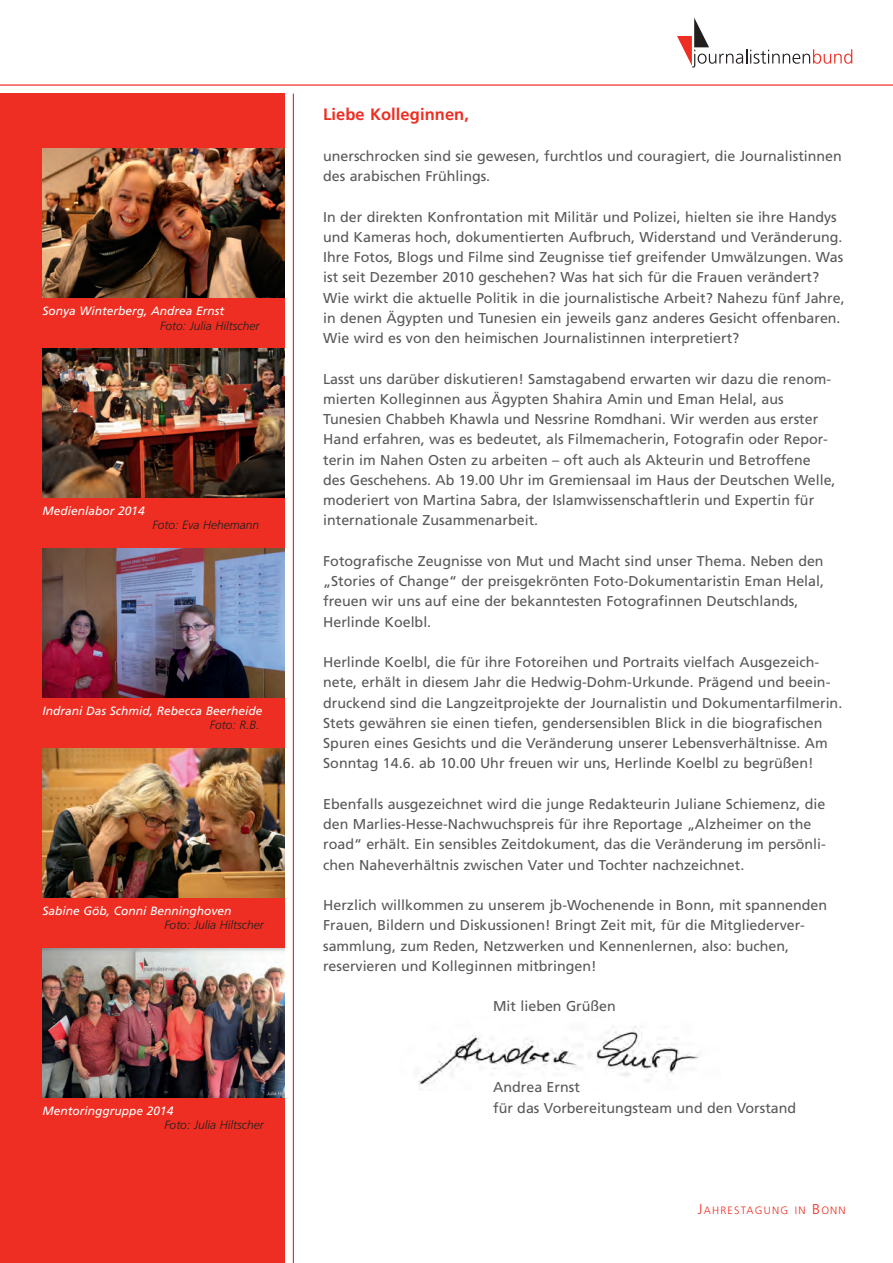
<style>
.page{position:relative;width:893px;height:1263px;background:#fff}
.page>*{position:absolute;margin:0;border:0;box-sizing:border-box;transform-origin:0 0}
.t1{font:700 16.5px "Frutiger";letter-spacing:.005em;color:#ee2e22}
.t2{font:14.25px/20.2px "Frutiger";color:#57585a}
.t3{font:italic 12px "Frutiger";color:#fff}
.t4{font:italic 300 12px "Frutiger CE";color:#231f20}
.t5{font:300 10.65px "Frutiger";letter-spacing:.11em;color:#ee2e22}
.s1{font-size:14.25px}
</style>
<div class="page">
<img style="left:418px;top:1026px;width:282px;height:60px">
<hr style="left:293px;top:94px;width:1px;height:1169px;background:#ee2e22">
<hr style="left:0;top:84px;width:893px;height:2px;background:#ee2e22">
<svg style="left:677px;top:18px;width:175px;height:50px"></svg>
<div style="left:0;top:94px;width:285px;height:1169px;background:#ee2e22"></div>
<img style="left:43px;top:149px;width:242px;height:149px">
<img style="left:43px;top:349px;width:242px;height:148px">
<img style="left:43px;top:549px;width:242px;height:148px">
<img style="left:43px;top:748px;width:242px;height:149px">
<img style="left:43px;top:948px;width:242px;height:149px">
<p class="t3" style="left:43px;top:306px;width:183px">Sonya Winterberg, Andrea Ernst</p>
<p class="t4" style="left:160px;top:321px;width:101px">Foto: Julia Hiltscher</p>
<p class="t3" style="left:43px;top:506px;width:104px">Medienlabor 2014</p>
<p class="t4" style="left:152px;top:520px;width:108px">Foto: Eva Hehemann</p>
<p class="t3" style="left:43px;top:706px;width:222px">Indrani Das Schmid, Rebecca Beerheide</p>
<p class="t4" style="left:210px;top:720px;width:51px">Foto: R.B.</p>
<p class="t3" style="left:43px;top:906px;width:191px">Sabine Göb, Conni Benninghoven</p>
<p class="t4" style="left:164px;top:920px;width:101px">Foto: Julia Hiltscher</p>
<p class="t3" style="left:43px;top:1106px;width:133px">Mentoringgruppe 2014</p>
<p class="t4" style="left:164px;top:1120px;width:101px">Foto: Julia Hiltscher</p>
<p class="t1" style="left:323px;top:108px;width:147px">Liebe Kolleginnen,</p>
<p class="t2" style="left:323px;top:147px;width:520px">unerschrocken sind sie gewesen, furchtlos und couragiert, die Journalistinnen des arabischen Frühlings.</p>
<p class="t2" style="left:323px;top:208px;width:523px">In der direkten Konfrontation mit Militär und Polizei, hielten sie ihre Handys und Kameras hoch, dokumentierten Aufbruch, Widerstand und Veränderung.<br>Ihre Fotos, Blogs und Filme sind Zeugnisse tief greifender Umwälzungen. Was ist seit Dezember 2010 geschehen? Was hat sich für die Frauen verändert?<br>Wie wirkt die aktuelle Politik in die journalistische Arbeit? Nahezu fünf Jahre, in denen Ägypten und Tunesien ein jeweils ganz anderes Gesicht offenbaren.<br>Wie wird es von den heimischen Journalistinnen interpretiert?</p>
<p class="t2" style="left:323px;top:370px;width:514px">Lasst uns darüber diskutieren! Samstagabend erwarten wir dazu die renom&shy;mierten Kolleginnen aus Ägypten Shahira Amin und Eman Helal, aus Tunesien Chabbeh Khawla und Nessrine Romdhani. Wir werden aus erster Hand erfahren, was es bedeutet, als Filmemacherin, Fotografin oder Repor&shy;terin im Nahen Osten zu arbeiten – oft auch als Akteurin und Betroffene des Geschehens. Ab 19.00 Uhr im Gremiensaal im Haus der Deutschen Welle, moderiert von Martina Sabra, der Islamwissenschaftlerin und Expertin für internationale Zusammenarbeit.</p>
<p class="t2" style="left:323px;top:552px;width:502px">Fotografische Zeugnisse von Mut und Macht sind unser Thema. Neben den „Stories of Change“ der preisgekrönten Foto-Dokumentaristin Eman Helal, freuen wir uns auf eine der bekanntesten Fotografinnen Deutschlands, Herlinde Koelbl.</p>
<p class="t2" style="left:323px;top:653px;width:521px">Herlinde Koelbl, die für ihre Fotoreihen und Portraits vielfach Ausgezeich&shy;nete, erhält in diesem Jahr die Hedwig-Dohm-Urkunde. Prägend und beein&shy;druckend sind die Langzeitprojekte der Journalistin und Dokumentarfilmerin.<br>Stets gewähren sie einen tiefen, gendersensiblen Blick in die biografischen Spuren eines Gesichts und die Veränderung unserer Lebensverhältnisse. Am Sonntag 14.6. ab 10.00 Uhr freuen wir uns, Herlinde Koelbl zu begrüßen!</p>
<p class="t2" style="left:323px;top:795px;width:504px">Ebenfalls ausgezeichnet wird die junge Redakteurin Juliane Schiemenz, die den Marlies-Hesse-Nachwuchspreis für ihre Reportage „Alzheimer on the road“ erhält. Ein sensibles Zeitdokument, das die Veränderung im persönli&shy;chen Naheverhältnis zwischen Vater und Tochter nachzeichnet.</p>
<p class="t2" style="left:323px;top:896px;width:506px">Herzlich willkommen zu unserem jb-Wochenende in Bonn, mit spannenden Frauen, Bildern und Diskussionen! Bringt Zeit mit, für die Mitgliederver&shy;sammlung, zum Reden, Netzwerken und Kennenlernen, also: buchen, reservieren und Kolleginnen mitbringen!</p>
<p class="t2" style="left:493px;top:997px;width:124px">Mit lieben Grüßen</p>
<p class="t2" style="left:493px;top:1078px;width:305px">Andrea Ernst<br>für das Vorbereitungsteam und den Vorstand</p>
<p class="t5" style="left:698px;top:1206px;width:149px"><span class="s1">J</span>AHRESTAGUNG IN <span class="s1">B</span>ONN</p>
</div>
